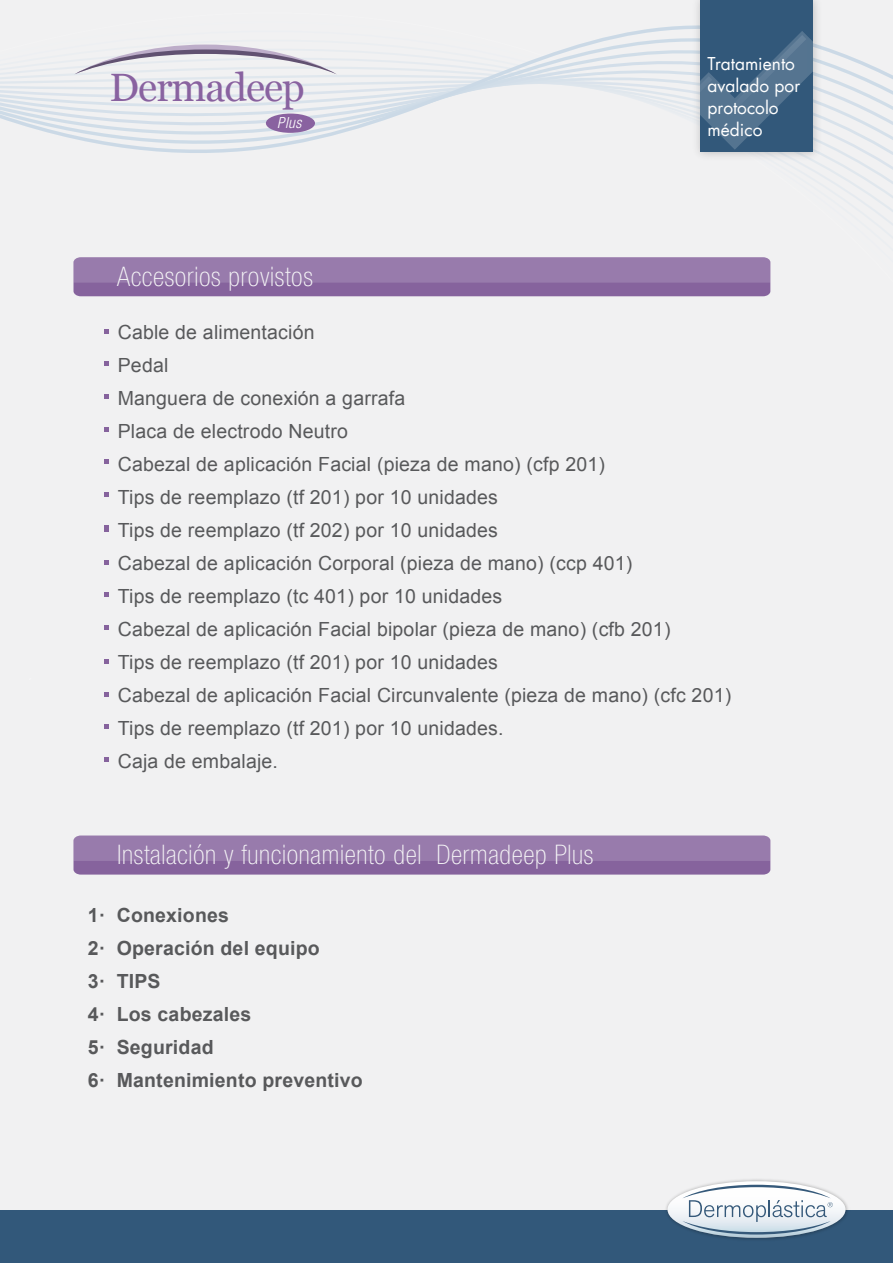
<style>
.page{position:relative;width:893px;height:1263px;background:#f1f1f2}
.page>*{position:absolute;margin:0;border:0;box-sizing:border-box;transform-origin:0 0}
.t1{font:39.6px "Georgia";letter-spacing:-.025em;color:#8962a0}
.t2{font:100 condensed 27px "Helvetica Neue LT Std";letter-spacing:.025em;color:#f6f6f7}
.t3{font:19.5px/33px "Arial";letter-spacing:.01em;color:#58595b}
.t4{font:700 19.5px/33px "Arial";letter-spacing:.01em;color:#58595b}
.t5{font:17.4px/22px "Futura LT";color:#fff}
.t6{font:italic 300 condensed 15.3px "Helvetica Neue LT Std";color:#fff}
</style>
<div class="page">
<svg style="left:0;top:25px;width:893px;height:128px"></svg>
<img style="left:688px;top:0;width:138px;height:165px">
<div style="left:700px;top:0;width:113px;height:152px;background:#32587a"></div>
<svg style="left:700px;top:31px;width:113px;height:119px"></svg>
<div style="left:0;top:1210px;width:893px;height:53px;background:#32587a"></div>
<img style="left:666px;top:1179px;width:182px;height:61px">
<svg style="left:667px;top:1182px;width:179px;height:56px"></svg>
<svg style="left:682px;top:1185px;width:151px;height:49px"></svg>
<svg style="left:73px;top:257px;width:697px;height:39px;background:#9273a7"></svg>
<svg style="left:73px;top:835px;width:697px;height:39px;background:#9374a8"></svg>
<svg style="left:74px;top:45px;width:263px;height:29px"></svg>
<div style="left:266px;top:114px;width:49px;height:19px;background:#8962a0;border-radius:50%"></div>
<svg style="left:104px;top:329px;width:5px;height:4px"></svg>
<svg style="left:104px;top:362px;width:5px;height:4px"></svg>
<svg style="left:104px;top:394px;width:5px;height:4px"></svg>
<svg style="left:104px;top:427px;width:5px;height:4px"></svg>
<svg style="left:104px;top:460px;width:5px;height:4px"></svg>
<svg style="left:104px;top:492px;width:5px;height:5px"></svg>
<svg style="left:104px;top:525px;width:5px;height:6px"></svg>
<svg style="left:104px;top:560px;width:5px;height:4px"></svg>
<svg style="left:104px;top:592px;width:5px;height:5px"></svg>
<svg style="left:104px;top:625px;width:5px;height:4px"></svg>
<svg style="left:104px;top:659px;width:5px;height:4px"></svg>
<svg style="left:104px;top:692px;width:5px;height:4px"></svg>
<svg style="left:104px;top:724px;width:5px;height:5px"></svg>
<svg style="left:104px;top:757px;width:5px;height:4px"></svg>
<h1 class="t1" style="left:110px;top:63px;width:197px">Dermadeep</h1>
<p class="t6" style="left:277px;top:114px;width:26px">Plus</p>
<h2 class="t2" style="left:117px;top:261px;width:197px">Accesorios provistos</h2>
<p class="t5" style="left:708px;top:53px;width:94px">Tratamiento avalado por protocolo médico</p>
<p class="t3" style="left:118px;top:316px;width:615px">Cable de alimentación<br>Pedal<br>Manguera de conexión a garrafa<br>Placa de electrodo Neutro<br>Cabezal de aplicación Facial (pieza de mano) (cfp 201)<br>Tips de reemplazo (tf 201) por 10 unidades<br>Tips de reemplazo (tf 202) por 10 unidades<br>Cabezal de aplicación Corporal (pieza de mano) (ccp 401)<br>Tips de reemplazo (tc 401) por 10 unidades<br>Cabezal de aplicación Facial bipolar (pieza de mano) (cfb 201)<br>Tips de reemplazo (tf 201) por 10 unidades<br>Cabezal de aplicación Facial Circunvalente (pieza de mano) (cfc 201)<br>Tips de reemplazo (tf 201) por 10 unidades.<br>Caja de embalaje.</p>
<h2 class="t2" style="left:117px;top:840px;width:478px">Instalación y funcionamiento del Dermadeep Plus</h2>
<p class="t4" style="left:88px;top:899px;width:277px">1· Conexiones<br>2· Operación del equipo<br>3· TIPS<br>4· Los cabezales<br>5· Seguridad<br>6· Mantenimiento preventivo</p>
</div>
